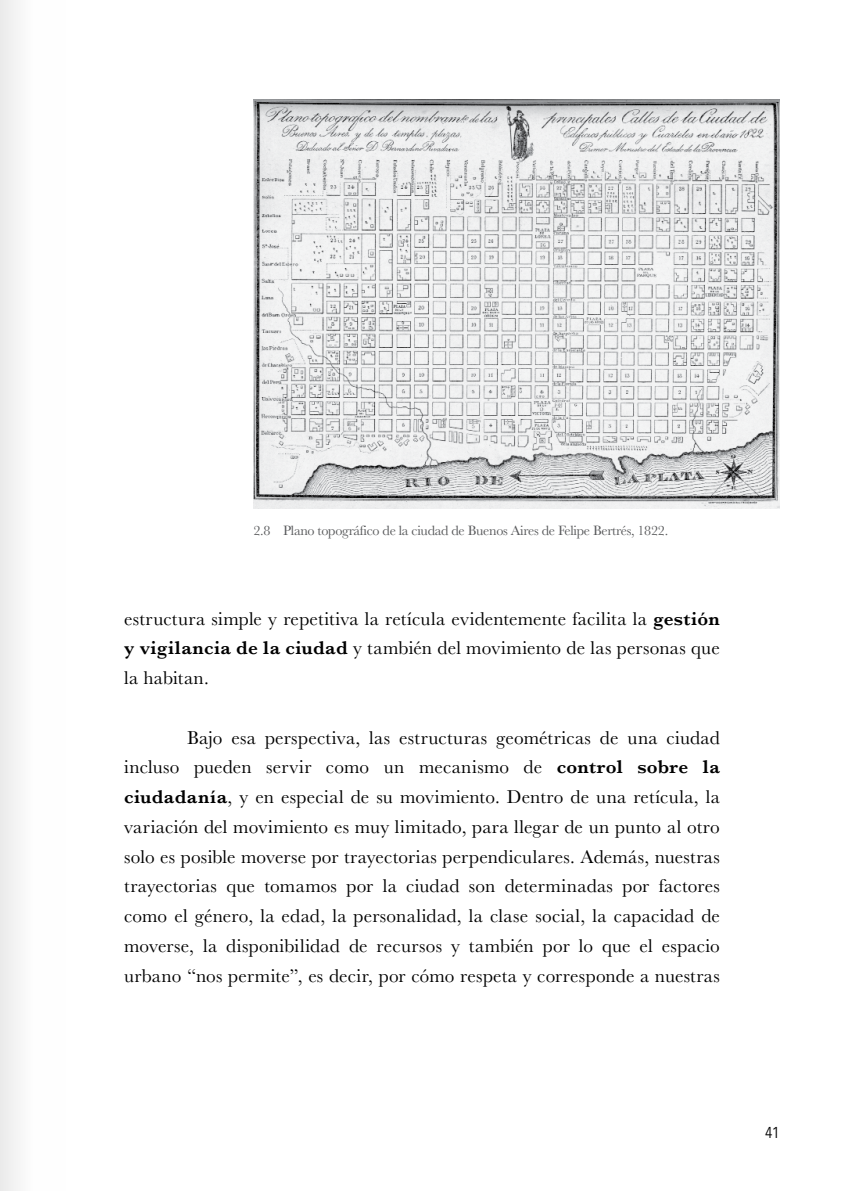
<style>
.page{position:relative;width:844px;height:1191px;background:#fff}
.page>*{position:absolute;margin:0;border:0;box-sizing:border-box;transform-origin:0 0}
.t1{font:19.25px/29.8px "Baskerville";letter-spacing:.01em;color:#000;text-align:justify}
.t2{font:15.75px "Avenir Next Condensed";color:#000}
.t3{font:14px "Baskerville";letter-spacing:-.02em;color:#58595b}
.s1{font-weight:600}
</style>
<div class="page">
<div style="left:0;top:0;width:65px;height:1191px;background:linear-gradient(to right,#efefef,#fff)"></div>
<img style="left:253px;top:99px;width:526px;height:409px">
<p class="t3" style="left:253px;top:522px;width:416px">2.8 Plano topográfico de la ciudad de Buenos Aires de Felipe Bertrés, 1822.</p>
<p class="t1" style="left:124px;top:604px;width:597px">estructura simple y repetitiva la retícula evidentemente facilita la <span class="s1">gestión y vigilancia de la ciudad</span> y también del movimiento de las personas que la habitan.</p>
<p class="t1" style="left:124px;top:723px;width:597px;text-indent:63px">Bajo esa perspectiva, las estructuras geométricas de una ciudad incluso pueden servir como un mecanismo de <span class="s1">control sobre la ciudadanía</span>, y en especial de su movimiento. Dentro de una retícula, la variación del movimiento es muy limitado, para llegar de un punto al otro solo es posible moverse por trayectorias perpendiculares. Además, nuestras trayectorias que tomamos por la ciudad son determinadas por factores como el género, la edad, la personalidad, la clase social, la capacidad de moverse, la disponibilidad de recursos y también por lo que el espacio urbano “nos permite”, es decir, por cómo respeta y corresponde a nuestras</p>
<p class="t2" style="left:765px;top:1118px;width:16px">41</p>
</div>
